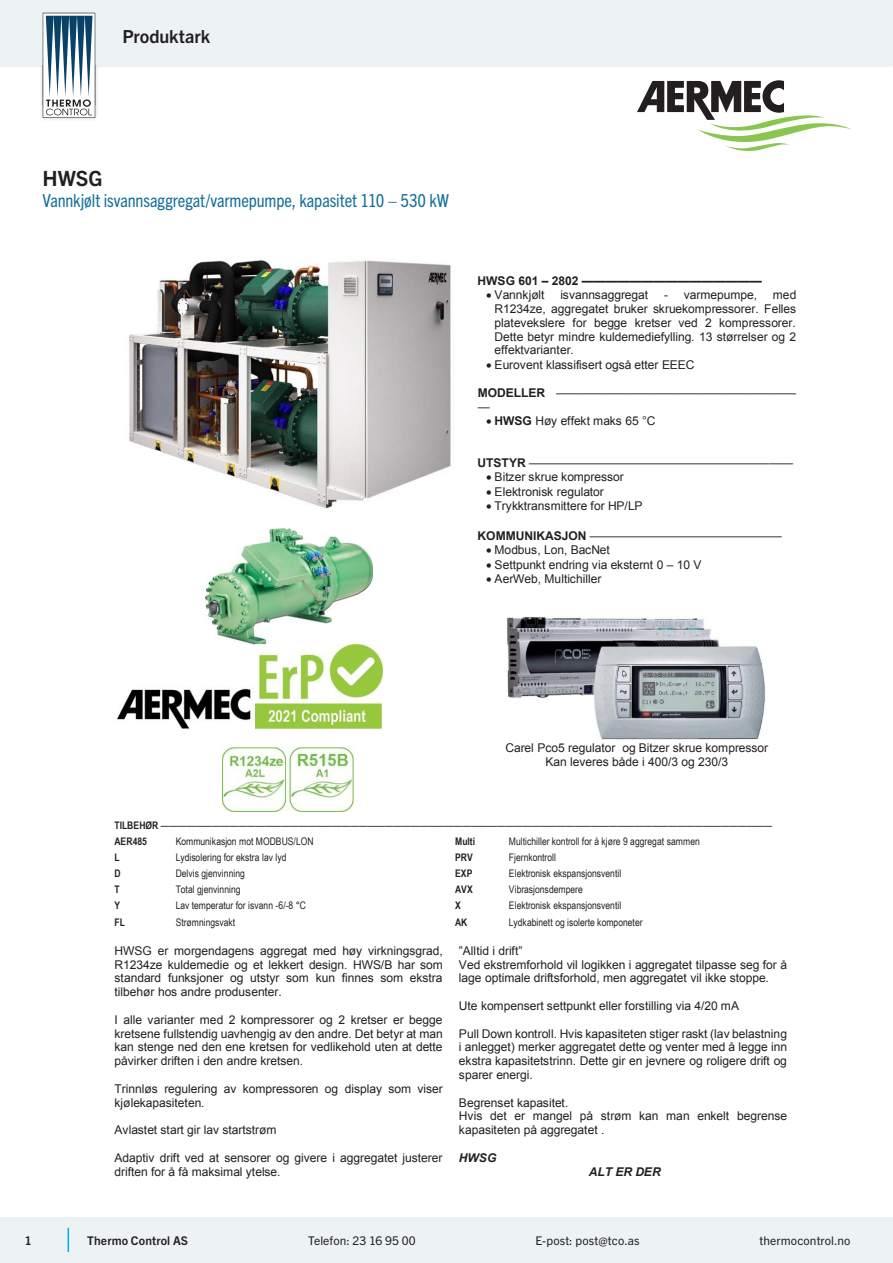
<style>
.page{position:relative;width:893px;height:1263px;background:#fff}
.page>*{position:absolute;margin:0;border:0;box-sizing:border-box;transform-origin:0 0}
.Produktoverskrift{font:700 21px "Trade Gothic Next LT Pro";color:#231f20}
.Produktunderoverskri{font:condensed 18px "Trade Gothic Next LT Pro";letter-spacing:-.005em;color:#166f98}
.t1{font:700 18px "Trade Gothic Next LT Pro";letter-spacing:-.005em;color:#231f20}
.t2{font:12px/13.8px "Arial";letter-spacing:-.005em;color:#231f20}
.t3{font:12px "Trade Gothic Next LT Pro";letter-spacing:.01em;color:#231f20}
.t4{font:700 12px "Arial";letter-spacing:-.005em;color:#231f20}
.Avdelingstekst{font:700 12px "Trade Gothic Next LT Pro";letter-spacing:.01em;color:#231f20}
.t5{font:italic 700 12px "Arial";color:#231f20}
.t6{font:10.5px/16px "Arial Narrow";letter-spacing:.005em;color:#231f20}
.t7{font:700 10.5px "Arial Narrow";color:#231f20}
.s1{font-weight:700}
</style>
<div class="page">
<svg style="left:0;top:0;width:893px;height:118px;fill:#edf3f5"></svg>
<svg style="left:43px;top:0;width:52px;height:118px"></svg>
<div style="left:0;top:1217px;width:893px;height:46px;background:#edf3f5"></div>
<svg style="left:68px;top:1228px;width:1px;height:24px"></svg>
<img style="left:129px;top:260px;width:322px;height:249px">
<img style="left:206px;top:529px;width:166px;height:115px">
<img style="left:117px;top:688px;width:134px;height:41px">
<img style="left:255px;top:644px;width:127px;height:85px">
<img style="left:222px;top:747px;width:132px;height:64px">
<img style="left:507px;top:617px;width:258px;height:123px">
<svg style="left:637px;top:80px;width:214px;height:71px"></svg>
<h2 class="t1" style="left:122px;top:23px;width:89px">Produktark</h2>
<p class="Produktoverskrift" style="left:43px;top:164px;width:61px">HWSG</p>
<p class="Produktunderoverskri" style="left:43px;top:188px;width:408px">Vannkjølt isvannsaggregat/varmepumpe, kapasitet 110 – 530 kW</p>
<p class="t4" style="left:478px;top:273px;width:286px">HWSG 601 – 2802 ———————————————</p>
<p class="t2" style="left:486px;top:288px;width:60px">• Vannkjølt</p>
<p class="t2" style="left:560px;top:288px;width:89px">isvannsaggregat</p>
<p class="t2" style="left:664px;top:288px;width:95px">- varmepumpe,</p>
<p class="t2" style="left:495px;top:288px;width:303px;text-align:justify;text-indent:278px">med R1234ze, aggregatet bruker skruekompressorer. Felles platevekslere for begge kretser ved 2 kompressorer.<br>Dette betyr mindre kuldemediefylling. 13 størrelser og 2 effektvarianter.</p>
<p class="t2" style="left:486px;top:358px;width:210px">• Eurovent klassifisert også etter EEEC</p>
<p class="t2" style="left:478px;top:385px;width:320px"><span class="s1">MODELLER</span> ———————————————————— —</p>
<p class="t2" style="left:486px;top:414px;width:171px">• <span class="s1">HWSG</span> Høy effekt maks 65 °C</p>
<p class="t2" style="left:478px;top:455px;width:317px"><span class="s1">UTSTYR</span> ——————————————————————</p>
<p class="t2" style="left:486px;top:470px;width:139px">• Bitzer skrue kompressor</p>
<p class="t2" style="left:486px;top:485px;width:119px">• Elektronisk regulator</p>
<p class="t2" style="left:486px;top:499px;width:158px">• Trykktransmittere for HP/LP</p>
<p class="t2" style="left:478px;top:528px;width:306px"><span class="s1">KOMMUNIKASJON</span> ————————————————</p>
<p class="t2" style="left:486px;top:543px;width:125px">• Modbus, Lon, BacNet</p>
<p class="t2" style="left:486px;top:558px;width:217px">• Settpunkt endring via eksternt 0 – 10 V</p>
<p class="t2" style="left:486px;top:572px;width:117px">• AerWeb, Multichiller</p>
<p class="t2" style="left:505px;top:741px;width:264px;text-align:center">Carel Pco5 regulator og Bitzer skrue kompressor<br>Kan leveres både i 400/3 og 230/3</p>
<p class="t6" style="left:115px;top:817px;width:659px"><span class="s1">TILBEHØR</span> ———————————————————————————————————————————————————————————————————————<br><span class="s1">AER485</span></p>
<p class="t6" style="left:176px;top:833px;width:139px">Kommunikasjon mot MODBUS/LON</p>
<p class="t7" style="left:455px;top:834px;width:21px">Multi</p>
<p class="t6" style="left:509px;top:833px;width:192px">Multichiller kontroll for å kjøre 9 aggregat sammen</p>
<p class="t7" style="left:115px;top:850px;width:7px">L</p>
<p class="t6" style="left:176px;top:849px;width:112px">Lydisolering for ekstra lav lyd</p>
<p class="t7" style="left:455px;top:850px;width:19px">PRV</p>
<p class="t6" style="left:509px;top:849px;width:49px">Fjernkontroll</p>
<p class="t7" style="left:115px;top:866px;width:8px">D</p>
<p class="t6" style="left:176px;top:865px;width:71px">Delvis gjenvinning</p>
<p class="t7" style="left:455px;top:866px;width:19px">EXP</p>
<p class="t6" style="left:509px;top:865px;width:114px">Elektronisk ekspansjonsventil</p>
<p class="t7" style="left:115px;top:882px;width:7px">T</p>
<p class="t6" style="left:176px;top:881px;width:66px">Total gjenvinning</p>
<p class="t7" style="left:455px;top:882px;width:19px">AVX</p>
<p class="t6" style="left:509px;top:881px;width:75px">Vibrasjonsdempere</p>
<p class="t7" style="left:115px;top:898px;width:7px">Y</p>
<p class="t6" style="left:176px;top:897px;width:132px">Lav temperatur for isvann -6/-8 °C</p>
<p class="t7" style="left:455px;top:898px;width:7px">X</p>
<p class="t6" style="left:509px;top:897px;width:114px">Elektronisk ekspansjonsventil</p>
<p class="t7" style="left:115px;top:914px;width:12px">FL</p>
<p class="t6" style="left:176px;top:913px;width:61px">Strømningsvakt</p>
<p class="t7" style="left:455px;top:914px;width:14px">AK</p>
<p class="t6" style="left:509px;top:913px;width:135px">Lydkabinett og isolerte komponeter</p>
<p class="t2" style="left:115px;top:944px;width:330px;text-align:justify">HWSG er morgendagens aggregat med høy virkningsgrad, R1234ze kuldemedie og et lekkert design. HWS/B har som standard funksjoner og utstyr som kun finnes som ekstra tilbehør hos andre produsenter.</p>
<p class="t2" style="left:115px;top:1013px;width:330px;text-align:justify">I alle varianter med 2 kompressorer og 2 kretser er begge kretsene fullstendig uavhengig av den andre. Det betyr at man kan stenge ned den ene kretsen for vedlikehold uten at dette påvirker driften i den andre kretsen.</p>
<p class="t2" style="left:115px;top:1082px;width:330px">Trinnløs regulering av kompressoren og display som viser kjølekapasiteten.</p>
<p class="t2" style="left:115px;top:1123px;width:163px">Avlastet start gir lav startstrøm</p>
<p class="t2" style="left:115px;top:1151px;width:330px">Adaptiv drift ved at sensorer og givere i aggregatet justerer driften for å få maksimal ytelse.</p>
<p class="t2" style="left:459px;top:943px;width:330px">”Alltid i drift”<br>Ved ekstremforhold vil logikken i aggregatet tilpasse seg for å lage optimale driftsforhold, men aggregatet vil ikke stoppe.</p>
<p class="t2" style="left:459px;top:999px;width:282px">Ute kompensert settpunkt eller forstilling via 4/20 mA</p>
<p class="t2" style="left:459px;top:1026px;width:330px;text-align:justify">Pull Down kontroll. Hvis kapasiteten stiger raskt (lav belastning i anlegget) merker aggregatet dette og venter med å legge inn ekstra kapasitetstrinn. Dette gir en jevnere og roligere drift og sparer energi.</p>
<p class="t2" style="left:459px;top:1095px;width:330px">Begrenset kapasitet.<br>Hvis det er mangel på strøm kan man enkelt begrense kapasiteten på aggregatet .</p>
<p class="t5" style="left:459px;top:1150px;width:39px">HWSG</p>
<p class="t5" style="left:589px;top:1164px;width:74px">ALT ER DER</p>
<p class="Avdelingstekst" style="left:25px;top:1232px;width:8px">1</p>
<p class="Avdelingstekst" style="left:87px;top:1232px;width:102px">Thermo Control AS</p>
<p class="t3" style="left:308px;top:1232px;width:109px">Telefon: 23 16 95 00</p>
<p class="t3" style="left:536px;top:1232px;width:105px">E-post: post@tco.as</p>
<p class="t3" style="left:759px;top:1232px;width:92px">thermocontrol.no</p>
</div>
